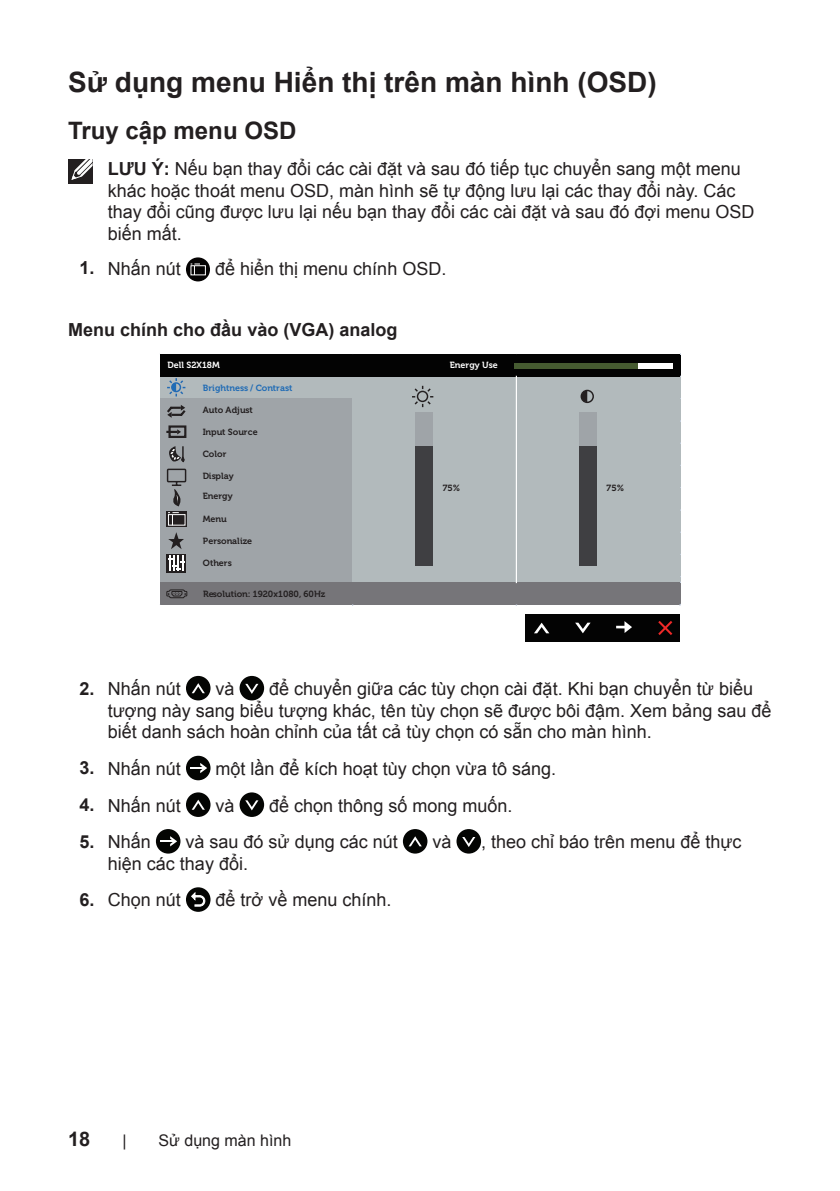
<style>
.page{position:relative;width:840px;height:1191px;background:#fff}
.page>*{position:absolute;margin:0;border:0;box-sizing:border-box;transform-origin:0 0}
.Head_2{font:700 28px "Arial";color:#231f20}
.Head_3{font:700 24px "Arial";color:#231f20}
.t1{font:700 20px "Arial";color:#231f20}
.text{font:18px/21.6px "Arial";color:#231f20}
.text-2{font:700 18px "Arial";color:#231f20}
.t2{font:16px "Arial";color:#231f20}
.t3{font:700 9px "Museo For Dell";color:#231f20}
.t4{font:700 9px "Museo For Dell";color:#1f6bb5}
.t5{font:700 9px "Museo For Dell";color:#fff}
.s1{font-weight:700}
</style>
<div class="page">
<div style="left:68px;top:159px;width:24px;height:24px;background:#231f20"></div>
<svg style="left:71px;top:159px;width:22px;height:22px"></svg>
<div style="left:186px;top:257px;width:24px;height:24px;background:#050303;border-radius:50%"></div>
<svg style="left:190px;top:263px;width:16px;height:13px"></svg>
<div style="left:160px;top:376px;width:193px;height:22px;background:#b2babc"></div>
<div style="left:525px;top:614px;width:155px;height:28px;background:#030303"></div>
<svg style="left:534px;top:622px;width:15px;height:11px"></svg>
<svg style="left:575px;top:622px;width:15px;height:11px"></svg>
<svg style="left:616px;top:621px;width:15px;height:12px"></svg>
<svg style="left:658px;top:621px;width:14px;height:14px"></svg>
<div style="left:160px;top:354px;width:520px;height:23px;background:#030303"></div>
<div style="left:160px;top:398px;width:193px;height:184px;background:#9fa4a8"></div>
<div style="left:352px;top:377px;width:328px;height:205px;background:#b2babc"></div>
<div style="left:160px;top:582px;width:520px;height:23px;background:#767579"></div>
<hr style="left:515px;top:376px;width:1px;height:206px;background:#fff">
<hr style="left:516px;top:376px;width:1px;height:206px;background:#fff">
<div style="left:415px;top:412px;width:17px;height:153px;background:#9fa4a8"></div>
<div style="left:415px;top:446px;width:17px;height:119px;background:#3f3f42"></div>
<div style="left:578px;top:412px;width:18px;height:153px;background:#9fa4a8"></div>
<div style="left:578px;top:446px;width:18px;height:119px;background:#3f3f42"></div>
<div style="left:513px;top:363px;width:159px;height:6px;background:#fff"></div>
<div style="left:513px;top:363px;width:124px;height:6px;background:#465b31"></div>
<svg style="left:167px;top:378px;width:19px;height:19px"></svg>
<div style="left:168px;top:425px;width:18px;height:13px;border:2px solid #231f20"></div>
<svg style="left:166px;top:429px;width:15px;height:5px"></svg>
<svg style="left:168px;top:532px;width:16px;height:17px"></svg>
<div style="left:166px;top:554px;width:20px;height:19px;background:#231f20"></div>
<svg style="left:168px;top:555px;width:17px;height:16px"></svg>
<div style="left:167px;top:511px;width:20px;height:16px;background:#231f20"></div>
<svg style="left:168px;top:512px;width:18px;height:14px"></svg>
<svg style="left:169px;top:446px;width:16px;height:16px"></svg>
<svg style="left:167px;top:405px;width:19px;height:13px"></svg>
<svg style="left:412px;top:384px;width:182px;height:24px"></svg>
<svg style="left:166px;top:469px;width:21px;height:37px"></svg>
<svg style="left:166px;top:589px;width:21px;height:10px"></svg>
<div style="left:186px;top:676px;width:24px;height:24px;background:#040503;border-radius:50%"></div>
<svg style="left:192px;top:683px;width:13px;height:10px"></svg>
<div style="left:239px;top:676px;width:25px;height:24px;background:#040503;border-radius:50%"></div>
<svg style="left:245px;top:684px;width:13px;height:10px"></svg>
<div style="left:186px;top:755px;width:24px;height:25px;background:#040503;border-radius:50%"></div>
<svg style="left:190px;top:763px;width:17px;height:10px"></svg>
<div style="left:186px;top:792px;width:24px;height:25px;background:#040503;border-radius:50%"></div>
<svg style="left:192px;top:799px;width:13px;height:10px"></svg>
<div style="left:239px;top:792px;width:25px;height:25px;background:#040503;border-radius:50%"></div>
<svg style="left:245px;top:800px;width:13px;height:10px"></svg>
<div style="left:156px;top:829px;width:24px;height:24px;background:#040503;border-radius:50%"></div>
<svg style="left:160px;top:836px;width:17px;height:10px"></svg>
<div style="left:402px;top:829px;width:25px;height:24px;background:#040503;border-radius:50%"></div>
<svg style="left:409px;top:836px;width:12px;height:10px"></svg>
<div style="left:456px;top:829px;width:25px;height:24px;background:#040503;border-radius:50%"></div>
<svg style="left:462px;top:837px;width:13px;height:10px"></svg>
<div style="left:186px;top:887px;width:24px;height:25px;background:#040503;border-radius:50%"></div>
<svg style="left:191px;top:892px;width:14px;height:15px"></svg>
<p class="Head_2" style="left:68px;top:64px;width:590px">Sử dụng menu Hiển thị trên màn hình (OSD)</p>
<p class="Head_3" style="left:68px;top:115px;width:230px">Truy cập menu OSD</p>
<p class="text" style="left:108px;top:158px;width:648px"><span class="s1">LƯU Ý:</span> Nếu bạn thay đổi các cài đặt và sau đó tiếp tục chuyển sang một menu khác hoặc thoát menu OSD, màn hình sẽ tự động lưu lại các thay đổi này. Các thay đổi cũng được lưu lại nếu bạn thay đổi các cài đặt và sau đó đợi menu OSD biến mất.</p>
<p class="text" style="left:79px;top:258px;width:103px"><span class="s1">1.</span> Nhấn nút</p>
<p class="text" style="left:215px;top:258px;width:233px">để hiển thị menu chính OSD.</p>
<p class="text-2" style="left:68px;top:318px;width:331px">Menu chính cho đầu vào (VGA) analog</p>
<p class="t5" style="left:167px;top:360px;width:54px">Dell S2X18M</p>
<p class="t5" style="left:449px;top:360px;width:49px">Energy Use</p>
<p class="t4" style="left:203px;top:382px;width:91px">Brightness / Contrast</p>
<p class="t3" style="left:203px;top:405px;width:51px">Auto Adjust</p>
<p class="t3" style="left:203px;top:427px;width:56px">Input Source</p>
<p class="t3" style="left:203px;top:449px;width:25px">Color</p>
<p class="t3" style="left:203px;top:471px;width:33px">Display</p>
<p class="t3" style="left:203px;top:491px;width:31px">Energy</p>
<p class="t3" style="left:203px;top:513px;width:26px">Menu</p>
<p class="t3" style="left:203px;top:536px;width:51px">Personalize</p>
<p class="t3" style="left:203px;top:558px;width:31px">Others</p>
<p class="t3" style="left:203px;top:588px;width:124px">Resolution: 1920x1080, 60Hz</p>
<p class="t3" style="left:442px;top:483px;width:19px">75%</p>
<p class="t3" style="left:606px;top:483px;width:19px">75%</p>
<p class="text" style="left:108px;top:678px;width:664px;text-indent:161px">để chuyển giữa các tùy chọn cài đặt. Khi bạn chuyển từ biểu tượng này sang biểu tượng khác, tên tùy chọn sẽ được bôi đậm. Xem bảng sau để biết danh sách hoàn chỉnh của tất cả tùy chọn có sẵn cho màn hình.</p>
<p class="text" style="left:79px;top:758px;width:103px"><span class="s1">3.</span> Nhấn nút</p>
<p class="text" style="left:215px;top:758px;width:342px">một lần để kích hoạt tùy chọn vừa tô sáng.</p>
<p class="text" style="left:79px;top:794px;width:103px"><span class="s1">4.</span> Nhấn nút</p>
<p class="text" style="left:215px;top:794px;width:19px">và</p>
<p class="text" style="left:269px;top:794px;width:245px">để chọn thông số mong muốn.</p>
<p class="text" style="left:79px;top:831px;width:73px"><span class="s1">5.</span> Nhấn</p>
<p class="text" style="left:185px;top:831px;width:214px">và sau đó sử dụng các nút</p>
<p class="text" style="left:432px;top:831px;width:19px">và</p>
<p class="text" style="left:481px;top:831px;width:262px">, theo chỉ báo trên menu để thực</p>
<p class="text" style="left:108px;top:853px;width:142px">hiện các thay đổi.</p>
<p class="text" style="left:79px;top:889px;width:103px"><span class="s1">6.</span> Chọn nút</p>
<p class="text" style="left:215px;top:889px;width:177px">để trở về menu chính.</p>
<p class="text" style="left:79px;top:678px;width:103px"><span class="s1">2.</span> Nhấn nút</p>
<p class="text" style="left:215px;top:678px;width:19px">và</p>
<p class="t1" style="left:68px;top:1125px;width:24px">18</p>
<p class="t2" style="left:122px;top:1129px;width:6px">|</p>
<p class="t2" style="left:158px;top:1129px;width:134px">Sử dụng màn hình</p>
</div>
